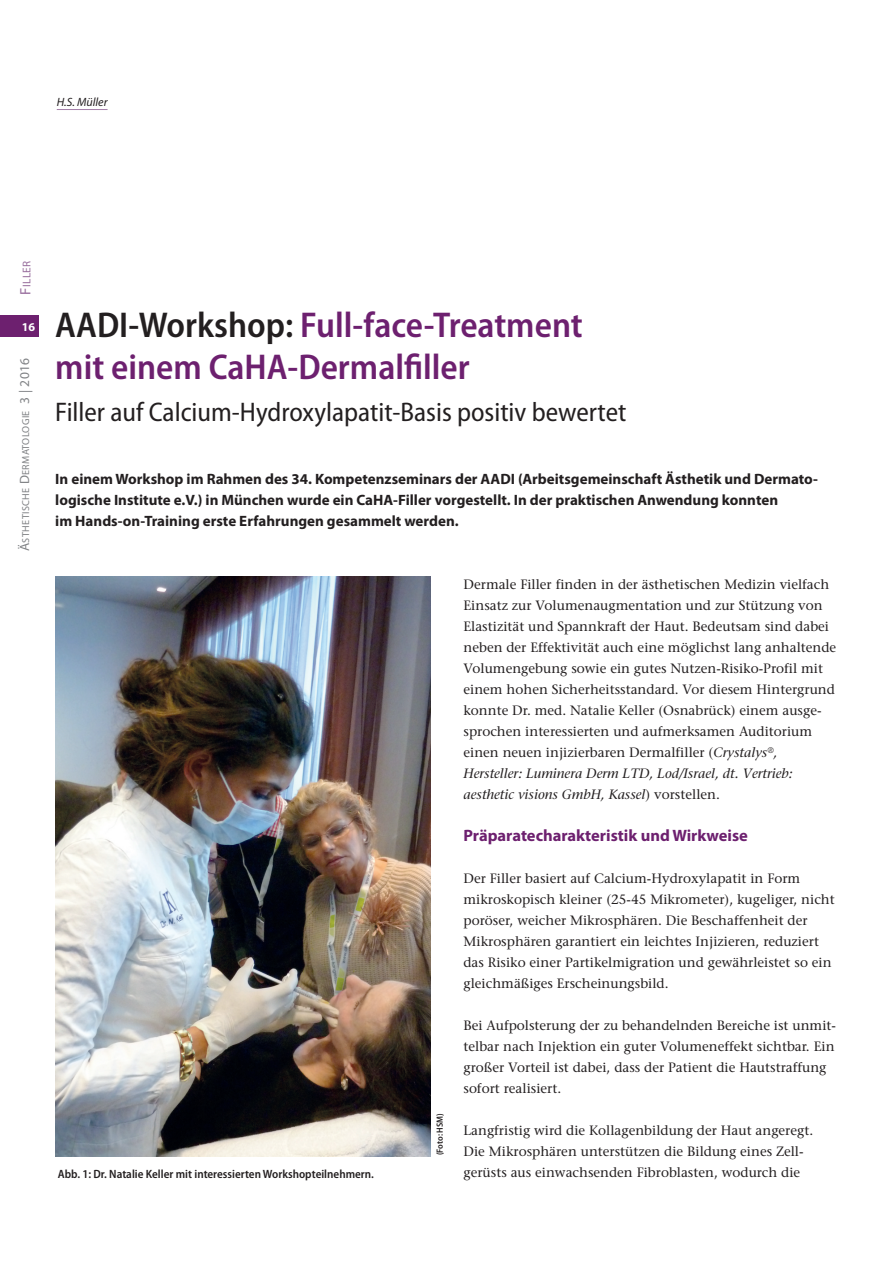
<style>
.page{position:relative;width:893px;height:1263px;background:#fff}
.page>*{position:absolute;margin:0;border:0;box-sizing:border-box;transform-origin:0 0}
.t1{font:600 semi-condensed 36px/42px "Myriad Pro";color:#6d206f}
.t2{font:semi-condensed 27px "Myriad Pro";color:#231f20}
.t3{font:700 16.5px "Myriad Pro";color:#6d206f}
.t4{font:700 15px/21px "Myriad Pro";color:#231f20}
.t5{font:13.5px/21px "Stone Serif";color:#231f20}
.t6{font:600 semi-condensed 12px "Myriad Pro";color:#231f20}
.t7{font:italic 12px "Myriad Pro";color:#231f20}
.t8{font:700 12px "Myriad Pro";color:#fff}
.t9{font:11.25px "Myriad Pro";letter-spacing:.035em;color:#976c9c}
.t10{font:10.2px "Myriad Pro";letter-spacing:.035em;color:#808285}
.t11{font:600 semi-condensed 9px "Myriad Pro";color:#231f20}
.s1{font-size:15px}
.s2{font-size:13.5px}
.s3{color:#231f20}
.s4{font-style:italic}
</style>
<div class="page">
<div style="left:0;top:316px;width:38px;height:21px;background:#6d206f"></div>
<hr style="left:57px;top:109px;width:51px;height:1px;background:#a480a9">
<img style="left:55px;top:576px;width:376px;height:581px">
<p class="t7" style="left:57px;top:98px;width:52px">H.S. Müller</p>
<p class="t9" style="left:22px;top:295px;width:36px;rotate:-90deg"><span class="s1">F</span>ILLER</p>
<p class="t8" style="left:22px;top:322px;width:15px">16</p>
<p class="t10" style="left:22px;top:551px;width:195px;rotate:-90deg"><span class="s2">Ä</span>STHETISCHE <span class="s2">D</span>ERMATOLOGIE <span class="s2">3 | 2016</span></p>
<h1 class="t1" style="left:55px;top:307px;width:529px"><span class="s3">AADI-Workshop:</span> Full-face-Treatment mit einem CaHA-Dermalfiller</h1>
<h2 class="t2" style="left:55px;top:402px;width:573px">Filler auf Calcium-Hydroxylapatit-Basis positiv bewertet</h2>
<p class="t4" style="left:55px;top:470px;width:764px">In einem Workshop im Rahmen des 34. Kompetenzseminars der AADI (Arbeitsgemeinschaft Ästhetik und Dermato&shy;logische Institute e.V.) in München wurde ein CaHA-Filler vorgestellt. In der praktischen Anwendung konnten<br>im Hands-on-Training erste Erfahrungen gesammelt werden.</p>
<p class="t6" style="left:58px;top:1169px;width:318px">Abb. 1: Dr. Natalie Keller mit interessierten Workshopteilnehmern.</p>
<p class="t11" style="left:436px;top:1155px;width:43px;rotate:-90deg">(Foto: HSM)</p>
<p class="t5" style="left:463px;top:575px;width:374px">Dermale Filler finden in der ästhetischen Medizin vielfach Einsatz zur Volumenaugmentation und zur Stützung von Elastizität und Spannkraft der Haut. Bedeutsam sind dabei neben der Effektivität auch eine möglichst lang anhaltende Volumengebung sowie ein gutes Nutzen-Risiko-Profil mit einem hohen Sicherheitsstandard. Vor diesem Hintergrund konnte Dr. med. Natalie Keller (Osnabrück) einem ausge&shy;sprochen interessierten und aufmerksamen Auditorium einen neuen injizierbaren Dermalfiller (<span class="s4">Crystalys</span><sup>®</sup><span class="s4">, Hersteller: Luminera Derm LTD, Lod/Israel, dt. Vertrieb: aesthetic visions GmbH, Kassel</span>) vorstellen.</p>
<p class="t3" style="left:463px;top:829px;width:286px">Präparatecharakteristik und Wirkweise</p>
<p class="t5" style="left:463px;top:869px;width:373px">Der Filler basiert auf Calcium-Hydroxylapatit in Form mikroskopisch kleiner (25-45 Mikrometer), kugeliger, nicht poröser, weicher Mikrosphären. Die Beschaffenheit der Mikrosphären garantiert ein leichtes Injizieren, reduziert das Risiko einer Partikelmigration und gewährleistet so ein gleichmäßiges Erscheinungsbild.</p>
<p class="t5" style="left:463px;top:1016px;width:374px">Bei Aufpolsterung der zu behandelnden Bereiche ist unmit&shy;telbar nach Injektion ein guter Volumeneffekt sichtbar. Ein großer Vorteil ist dabei, dass der Patient die Hautstraffung sofort realisiert.</p>
<p class="t5" style="left:463px;top:1121px;width:351px">Langfristig wird die Kollagenbildung der Haut angeregt.<br>Die Mikrosphären unterstützen die Bildung eines Zell&shy;gerüsts aus einwachsenden Fibroblasten, wodurch die</p>
</div>
